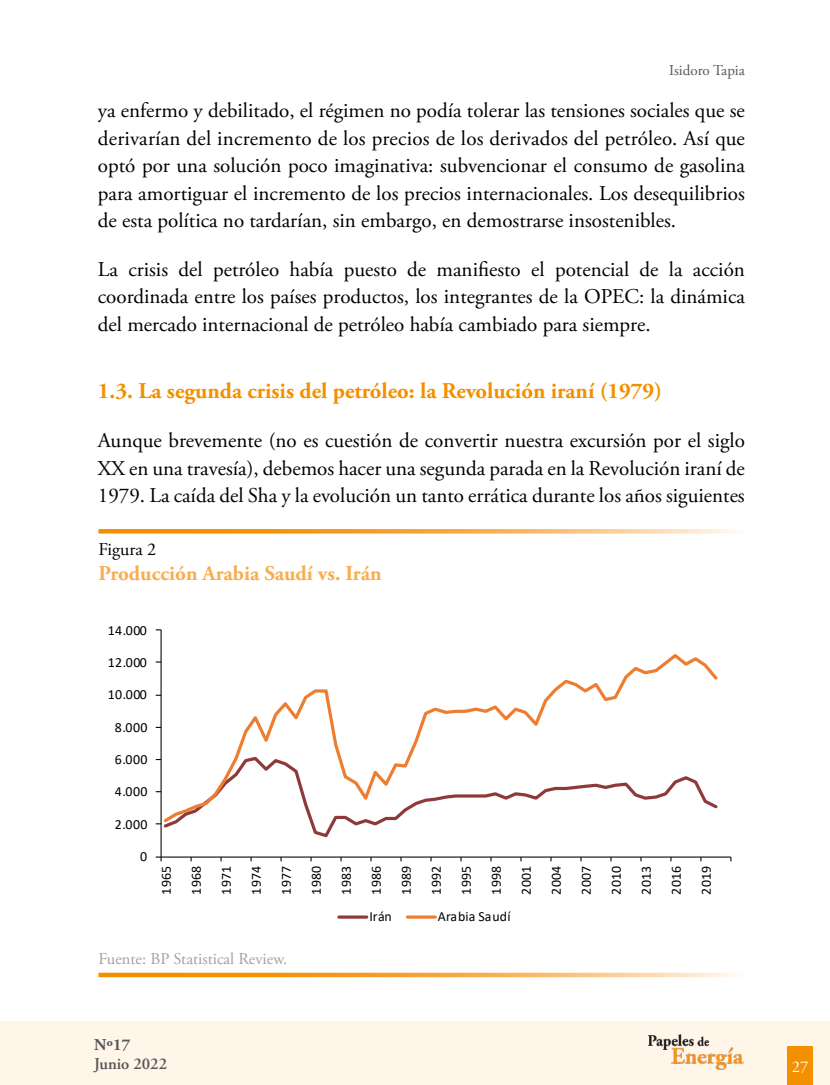
<style>
.page{position:relative;width:830px;height:1085px;background:#fff}
.page>*{position:absolute;margin:0;border:0;box-sizing:border-box;transform-origin:0 0}
.t1{font:700 22.5px "Adobe Garamond Pro";color:#f39000}
.t2{font:21px/27.5px "Adobe Garamond Pro";color:#000;text-align:justify}
.t3{font:700 21px "Adobe Garamond Pro";color:#f8ad4e}
.t4{font:18px "Adobe Garamond Pro";color:#000}
.t5{font:16.5px "Adobe Garamond Pro";letter-spacing:-.02em;color:#a4a09f}
.t6{font:600 16.5px "Adobe Garamond Pro";color:#575756}
.t7{font:700 16.5px "Adobe Garamond Pro";color:#575756}
.t8{font:16.5px "Adobe Garamond Pro";color:#fff}
.t9{font:15px "Adobe Garamond Pro";color:#575756}
.t10{font:13.95px/30px "Calibri";letter-spacing:.03em;color:#000;text-align:justify}
</style>
<div class="page">
<div style="left:0;top:1020px;width:829px;height:64px;background:#fff5e9"></div>
<img style="left:648px;top:1034px;width:95px;height:35px">
<div style="left:787px;top:1046px;width:25px;height:38px;background:#f39000"></div>
<svg style="left:98px;top:972px;width:640px;height:5px;background:#f8b964"></svg>
<hr style="left:160px;top:629px;width:1px;height:227px;background:#000">
<hr style="left:161px;top:856px;width:569px;height:1px;background:#000">
<svg style="left:156px;top:856px;width:5px;height:5px"></svg>
<svg style="left:161px;top:824px;width:218px;height:15px"></svg>
<svg style="left:161px;top:651px;width:557px;height:173px"></svg>
<hr style="left:339px;top:915px;width:27px;height:3px;background:#8e3a3a">
<hr style="left:407px;top:915px;width:28px;height:3px;background:#ed7d31">
<svg style="left:98px;top:529px;width:640px;height:4px;background:#f7af4d"></svg>
<p class="t9" style="left:669px;top:62px;width:77px">Isidoro Tapia</p>
<p class="t2" style="left:98px;top:98px;width:648px">ya enfermo y debilitado, el régimen no podía tolerar las tensiones sociales que se derivarían del incremento de los precios de los derivados del petróleo. Así que optó por una solución poco imaginativa: subvencionar el consumo de gasolina para amortiguar el incremento de los precios internacionales. Los desequilibrios de esta política no tardarían, sin embargo, en demostrarse insostenibles.</p>
<p class="t2" style="left:98px;top:256px;width:648px">La crisis del petróleo había puesto de manifiesto el potencial de la acción coordinada entre los países productos, los integrantes de la OPEC: la dinámica del mercado internacional de petróleo había cambiado para siempre.</p>
<p class="t1" style="left:98px;top:378px;width:565px">1.3. La segunda crisis del petróleo: la Revolución iraní (1979)</p>
<p class="t2" style="left:98px;top:427px;width:648px">Aunque brevemente (no es cuestión de convertir nuestra excursión por el siglo XX en una travesía), debemos hacer una segunda parada en la Revolución iraní de 1979. La caída del Sha y la evolución un tanto errática durante los años siguientes</p>
<p class="t4" style="left:98px;top:538px;width:59px">Figura 2</p>
<p class="t3" style="left:98px;top:561px;width:284px">Producción Arabia Saudí vs. Irán</p>
<p class="t10" style="left:108px;top:614px;width:41px">14.000</p>
<p class="t10" style="left:108px;top:647px;width:41px">12.000</p>
<p class="t10" style="left:108px;top:679px;width:41px">10.000</p>
<p class="t10" style="left:115px;top:711px;width:34px">8.000</p>
<p class="t10" style="left:115px;top:744px;width:34px">6.000</p>
<p class="t10" style="left:115px;top:776px;width:34px">4.000</p>
<p class="t10" style="left:115px;top:808px;width:34px">2.000</p>
<p class="t10" style="left:140px;top:840px;width:9px">0</p>
<p class="t10" style="left:151px;top:894px;width:30px;rotate:-90deg">1965<br>1968<br>1971<br>1974<br>1977<br>1980<br>1983<br>1986<br>1989<br>1992<br>1995<br>1998<br>2001<br>2004<br>2007<br>2010<br>2013<br>2016<br>2019</p>
<p class="t10" style="left:369px;top:901px;width:24px">Irán</p>
<p class="t10" style="left:437px;top:901px;width:74px">Arabia Saudí</p>
<p class="t5" style="left:98px;top:948px;width:190px">Fuente: BP Statistical Review.</p>
<p class="t7" style="left:94px;top:1034px;width:38px">Nº17</p>
<p class="t6" style="left:94px;top:1054px;width:74px">Junio 2022</p>
<p class="t8" style="left:791px;top:1056px;width:18px">27</p>
</div>
